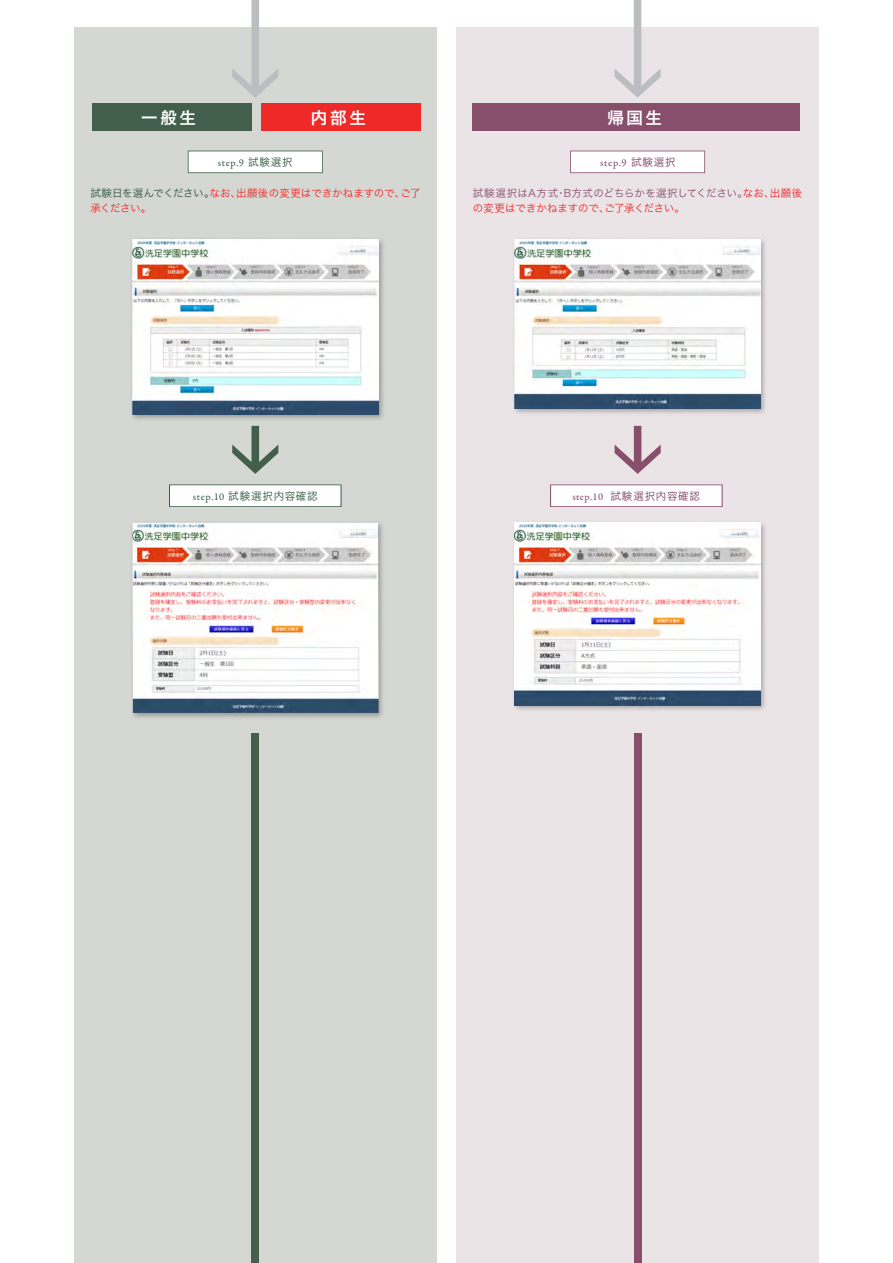
<style>
.page{position:relative;width:893px;height:1263px;background:#fff}
.page>*{position:absolute;margin:0;border:0;box-sizing:border-box;transform-origin:0 0}
.t1{font:16.5px "Hira Kaku Pro W6";letter-spacing:.165em;color:#fff}
.t2{font:10.5px/14.9px "Hira Kaku Pro W3";color:#874f6c}
.t3{font:10.5px/14.9px "Hira Kaku Pro W3";letter-spacing:-.005em;color:#ee2a29}
.t4{font:10.5px "Hira Kaku Pro W3";letter-spacing:.075em;color:#305640}
.t5{font:10.5px "Hira Kaku Pro W3";letter-spacing:.075em;color:#7f4163}
.t6{font:10.5px "Garamond Premr Pro";color:#305640}
.t7{font:10.5px "Garamond Premr Pro";color:#7f4163}
.s1{font-family:"Hira Kaku Pro W3"}
.s2{color:#305640}
.s3{color:#ee2a29}
.s4{font-family:"Garamond Premr Pro"}
</style>
<div class="page">
<div style="left:74px;top:28px;width:363px;height:1235px;background:#d5d7d2"></div>
<div style="left:456px;top:28px;width:363px;height:1235px;background:#ebe4e7"></div>
<div style="left:92px;top:103px;width:159px;height:28px;background:#415f4a"></div>
<svg style="left:188px;top:151px;width:135px;height:22px;background:#f3f5f4"></svg>
<div style="left:473px;top:103px;width:327px;height:28px;background:#874f6c"></div>
<svg style="left:570px;top:151px;width:135px;height:22px;background:#f7f4f6"></svg>
<svg style="left:232px;top:0;width:46px;height:98px"></svg>
<img style="left:132px;top:523px;width:251px;height:195px">
<img style="left:133px;top:523px;width:246px;height:190px">
<svg style="left:169px;top:484px;width:172px;height:23px;background:#eff1f0"></svg>
<svg style="left:550px;top:484px;width:173px;height:23px;background:#f4f0f2"></svg>
<div style="left:261px;top:103px;width:160px;height:28px;background:#ee2928"></div>
<svg style="left:614px;top:0;width:47px;height:98px"></svg>
<img style="left:132px;top:239px;width:251px;height:180px">
<img style="left:133px;top:240px;width:245px;height:175px">
<img style="left:514px;top:239px;width:251px;height:175px">
<img style="left:515px;top:240px;width:245px;height:168px">
<svg style="left:232px;top:426px;width:46px;height:48px"></svg>
<svg style="left:615px;top:426px;width:46px;height:48px"></svg>
<div style="left:251px;top:734px;width:8px;height:529px;background:#415f4a"></div>
<div style="left:634px;top:734px;width:7px;height:529px;background:#874f6c"></div>
<img style="left:514px;top:522px;width:251px;height:188px">
<img style="left:515px;top:523px;width:245px;height:182px">
<h1 class="t1" style="left:141px;top:103px;width:56px">一般生</h1>
<h1 class="t1" style="left:607px;top:103px;width:56px">帰国生</h1>
<p class="t6" style="left:218px;top:156px;width:76px">step.9 <span class="s1">試験選択</span></p>
<p class="t7" style="left:600px;top:156px;width:77px">step.9 <span class="s1">試験選択</span></p>
<h1 class="t1" style="left:311px;top:103px;width:57px">内部生</h1>
<p class="t3" style="left:91px;top:185px;width:332px"><span class="s2">試験日を選んでください。</span>なお、出願後の変更はできかねますので、ご了承ください。</p>
<p class="t2" style="left:473px;top:185px;width:331px">試験選択はA方式・B方式のどちらかを選択してください。<span class="s3">なお、出願後の変更はできかねますので、ご了承ください。</span></p>
<p class="t4" style="left:193px;top:487px;width:126px"><span class="s4">step.10</span> 試験選択内容確認</p>
<p class="t5" style="left:572px;top:487px;width:129px"><span class="s4">step.10</span> 試験選択内容確認</p>
</div>
